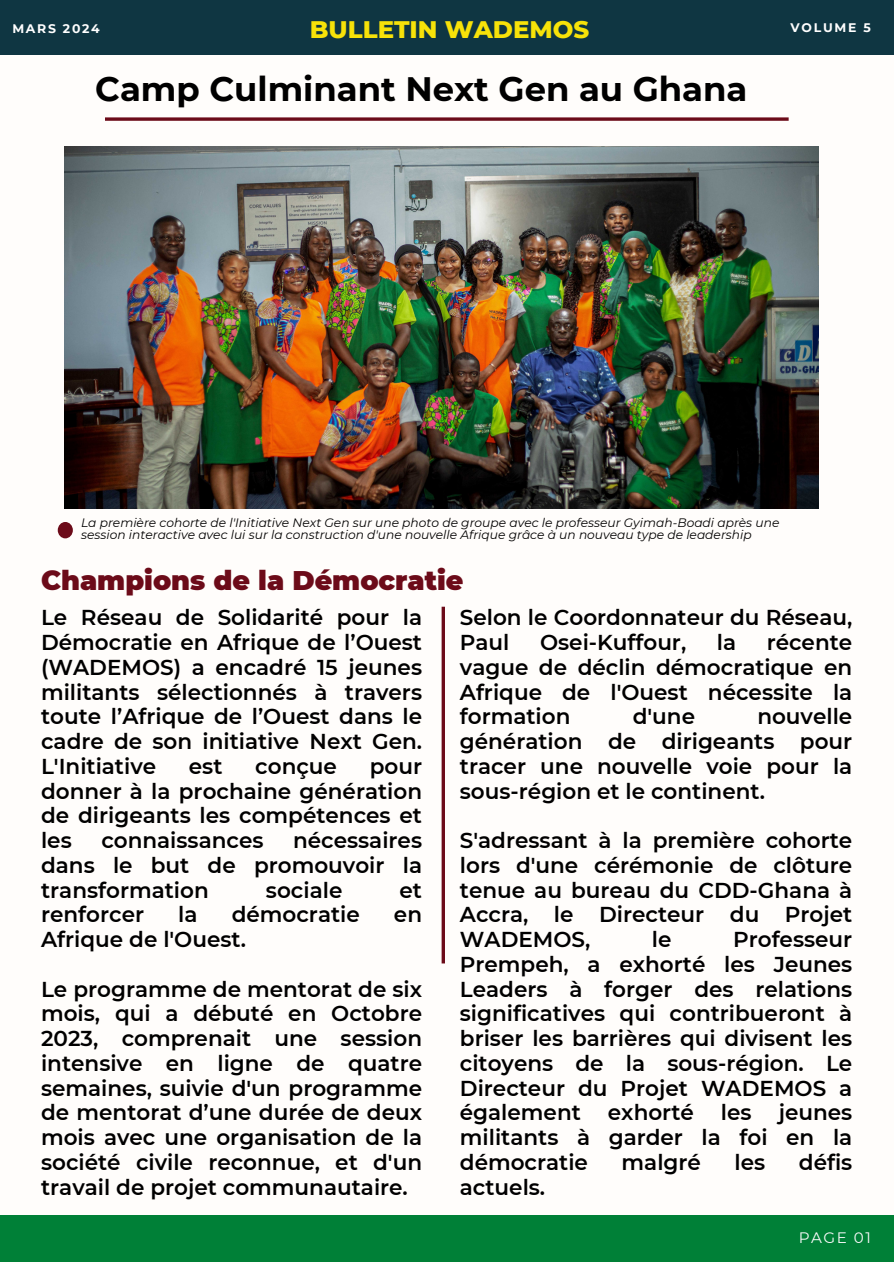
<style>
.page{position:relative;width:894px;height:1264px;background:#fff}
.page>*{position:absolute;margin:0;border:0;box-sizing:border-box;transform-origin:0 0}
.t1{font:700 33.9px "Montserrat";color:#000}
.t2{font:900 27px "Montserrat";color:#6c0b19}
.t3{font:800 24.45px "Montserrat";color:#f7e209}
.t4{font:600 21.45px/24.8px "Montserrat";color:#000;text-align:justify}
.t5{font:15.15px "Montserrat";letter-spacing:.1em;color:#fafafa}
.t6{font:700 12.45px "Montserrat";letter-spacing:.14em;color:#fff}
.t7{font:italic 12.3px/12.3px "Montserrat";color:#000}
</style>
<div class="page">
<div style="left:0;top:0;width:893px;height:1263px;background:#fffdfb"></div>
<svg style="left:105px;top:117px;width:683px;height:4px;background:#82303b"></svg>
<img style="left:65px;top:146px;width:753px;height:362px">
<div style="left:58px;top:522px;width:15px;height:16px;background:#6c0b19;border-radius:50%"></div>
<svg style="left:441px;top:606px;width:4px;height:357px"></svg>
<div style="left:0;top:0;width:893px;height:55px;background:#0f3642"></div>
<div style="left:0;top:1215px;width:893px;height:46px;background:#008037"></div>
<h4 class="t6" style="left:12px;top:21px;width:89px">MARS 2024</h4>
<h4 class="t3" style="left:310px;top:15px;width:281px">BULLETIN WADEMOS</h4>
<h4 class="t6" style="left:790px;top:20px;width:82px">VOLUME 5</h4>
<h3 class="t1" style="left:95px;top:68px;width:653px">Camp Culminant Next Gen au Ghana</h3>
<h2 class="t7" style="left:81px;top:516px;width:699px">La première cohorte de l'Initiative Next Gen sur une photo de groupe avec le professeur Gyimah-Boadi après une session interactive avec lui sur la construction d'une nouvelle Afrique grâce à un nouveau type de leadership</h2>
<h6 class="t2" style="left:41px;top:563px;width:424px">Champions de la Démocratie</h6>
<h6 class="t4" style="left:41px;top:605px;width:382px">Le Réseau de Solidarité pour la Démocratie en Afrique de l’Ouest (WADEMOS) a encadré 15 jeunes militants sélectionnés à travers toute l’Afrique de l’Ouest dans le cadre de son initiative Next Gen.<br>L'Initiative</h6>
<p class="t4" style="left:460px;top:605px;width:394px">Selon le Coordonnateur du Réseau,<br>Paul</p>
<p class="t4" style="left:540px;top:630px;width:148px">Osei-Kuffour,</p>
<p class="t4" style="left:716px;top:630px;width:21px">la</p>
<p class="t4" style="left:460px;top:630px;width:394px;text-indent:307px">récente vague de déclin démocratique en Afrique de l'Ouest nécessite la formation</p>
<p class="t4" style="left:460px;top:704px;width:394px;text-indent:297px">nouvelle génération de dirigeants pour tracer une nouvelle voie pour la sous-région et le continent.</p>
<p class="t4" style="left:460px;top:828px;width:394px">S'adressant à la première cohorte lors d'une cérémonie de clôture tenue au bureau du CDD-Ghana à Accra, le Directeur du Projet WADEMOS,</p>
<p class="t4" style="left:632px;top:704px;width:64px">d'une</p>
<h6 class="t4" style="left:189px;top:753px;width:35px">est</h6>
<h6 class="t4" style="left:255px;top:753px;width:83px">conçue</h6>
<h6 class="t4" style="left:41px;top:753px;width:382px;text-indent:328px">pour donner à la prochaine génération de dirigeants les compétences et les</h6>
<h6 class="t4" style="left:41px;top:828px;width:382px;text-indent:252px">nécessaires dans le but de promouvoir la transformation</h6>
<h6 class="t4" style="left:101px;top:828px;width:164px">connaissances</h6>
<h6 class="t4" style="left:266px;top:877px;width:78px">sociale</h6>
<h6 class="t4" style="left:399px;top:877px;width:24px">et</h6>
<h6 class="t4" style="left:41px;top:902px;width:104px">renforcer</h6>
<h6 class="t4" style="left:178px;top:902px;width:21px">la</h6>
<h6 class="t4" style="left:232px;top:902px;width:130px">démocratie</h6>
<h6 class="t4" style="left:394px;top:902px;width:30px">en</h6>
<h6 class="t4" style="left:41px;top:927px;width:206px">Afrique de l'Ouest.</h6>
<h1 class="t4" style="left:41px;top:976px;width:382px">Le programme de mentorat de six mois, qui a débuté en Octobre 2023, comprenait une session intensive en ligne de quatre semaines, suivie d'un programme de mentorat d’une durée de deux mois avec une organisation de la société civile reconnue, et d'un travail de projet communautaire.</h1>
<p class="t4" style="left:460px;top:927px;width:394px;text-indent:273px">Professeur Prempeh, a exhorté les Jeunes Leaders à forger des relations significatives qui contribueront à briser les barrières qui divisent les citoyens de la sous-région. Le Directeur du Projet WADEMOS a également</p>
<p class="t4" style="left:651px;top:927px;width:21px">le</p>
<p class="t4" style="left:460px;top:1100px;width:394px;text-indent:319px">jeunes militants à garder la foi en la démocratie</p>
<p class="t4" style="left:607px;top:1100px;width:87px">exhorté</p>
<p class="t4" style="left:720px;top:1100px;width:32px">les</p>
<p class="t4" style="left:621px;top:1149px;width:81px">malgré</p>
<p class="t4" style="left:734px;top:1149px;width:32px">les</p>
<p class="t4" style="left:798px;top:1149px;width:55px">défis</p>
<p class="t4" style="left:460px;top:1174px;width:87px">actuels.</p>
<h4 class="t5" style="left:798px;top:1228px;width:74px">PAGE 01</h4>
</div>
